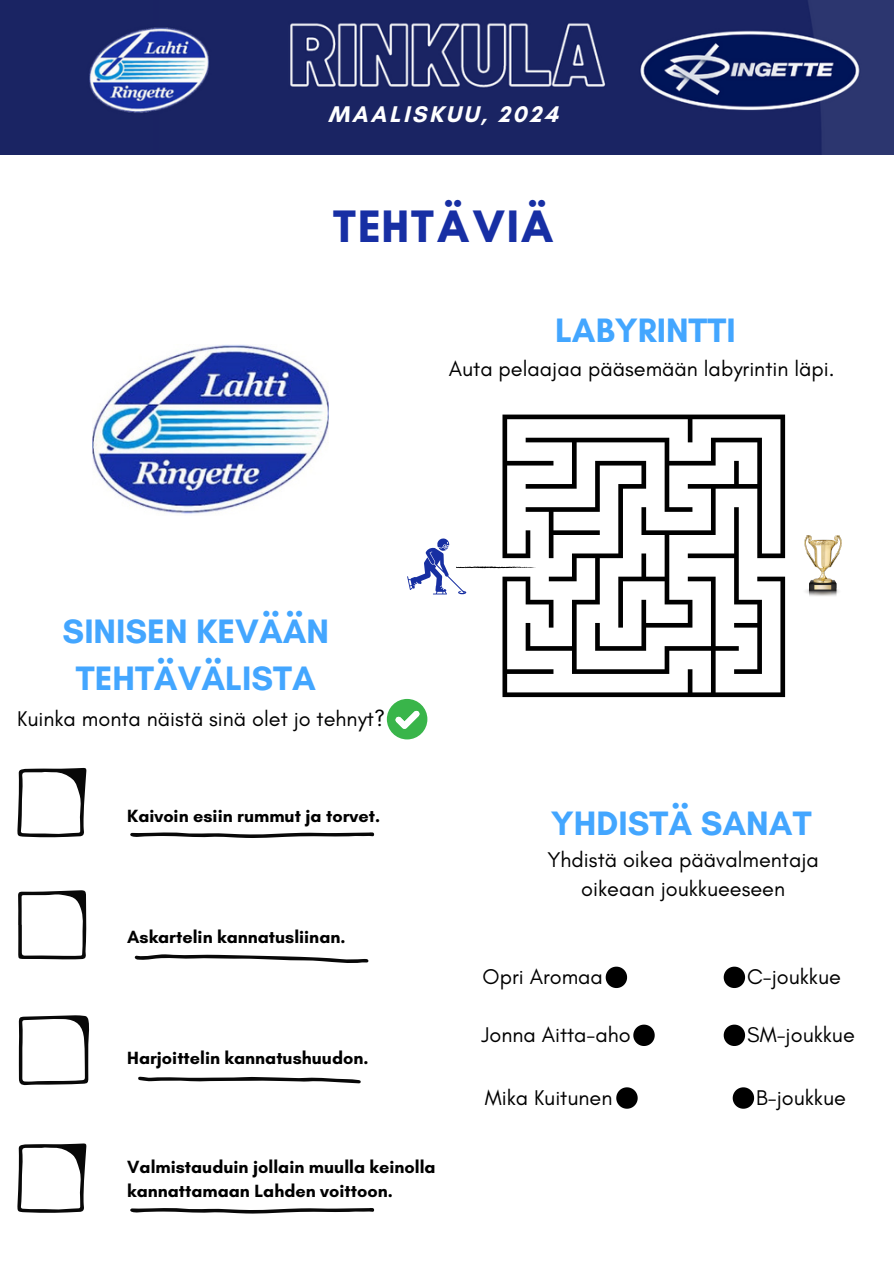
<style>
.page{position:relative;width:894px;height:1264px;background:#fff}
.page>*{position:absolute;margin:0;border:0;box-sizing:border-box;transform-origin:0 0}
.t1{font:38.25px "Hussar Bd";color:#172fa4}
.t2{font:700 34.5px/47.2px "Glacial Indifference";color:#43a6ff;text-align:center}
.t3{font:700 23.1px "Glacial Indifference";letter-spacing:.115em;color:#fff}
.t4{font:21.75px/29.2px "Glacial Indifference";color:#000;text-align:center}
.t5{font:700 18px/24.8px "Glacial Indifference";color:#000}
</style>
<div class="page">
<img style="left:0;top:0;width:893px;height:154px">
<img style="left:92px;top:345px;width:237px;height:169px">
<svg style="left:502px;top:414px;width:282px;height:47px"></svg>
<svg style="left:502px;top:461px;width:282px;height:236px"></svg>
<img style="left:804px;top:535px;width:37px;height:61px">
<svg style="left:407px;top:538px;width:129px;height:56px"></svg>
<svg style="left:17px;top:767px;width:69px;height:70px"></svg>
<svg style="left:19px;top:1015px;width:70px;height:70px"></svg>
<svg style="left:18px;top:890px;width:69px;height:69px"></svg>
<svg style="left:130px;top:832px;width:244px;height:6px"></svg>
<svg style="left:134px;top:954px;width:234px;height:9px"></svg>
<svg style="left:138px;top:1076px;width:223px;height:7px"></svg>
<svg style="left:17px;top:1143px;width:69px;height:69px"></svg>
<svg style="left:130px;top:1208px;width:244px;height:5px"></svg>
<svg style="left:387px;top:699px;width:40px;height:40px"></svg>
<svg style="left:605px;top:966px;width:22px;height:22px"></svg>
<svg style="left:633px;top:1024px;width:21px;height:22px"></svg>
<svg style="left:616px;top:1087px;width:21px;height:21px"></svg>
<svg style="left:723px;top:966px;width:21px;height:22px"></svg>
<svg style="left:723px;top:1024px;width:21px;height:22px"></svg>
<svg style="left:732px;top:1087px;width:21px;height:21px"></svg>
<p class="t3" style="left:328px;top:100px;width:231px">MAALISKUU, 2024</p>
<h1 class="t1" style="left:331px;top:208px;width:225px">TEHTÄVIÄ</h1>
<h2 class="t2" style="left:555px;top:306px;width:182px">LABYRINTTI</h2>
<p class="t4" style="left:448px;top:354px;width:387px">Auta pelaajaa pääsemään labyrintin läpi.</p>
<h2 class="t2" style="left:63px;top:607px;width:268px">SINISEN KEVÄÄN<br>TEHTÄVÄLISTA</h2>
<p class="t4" style="left:17px;top:703px;width:369px">Kuinka monta näistä sinä olet jo tehnyt?</p>
<p class="t5" style="left:127px;top:802px;width:254px">Kaivoin esiin rummut ja torvet.</p>
<p class="t5" style="left:127px;top:924px;width:220px">Askartelin kannatusliinan.</p>
<p class="t5" style="left:127px;top:1045px;width:243px">Harjoittelin kannatushuudon.</p>
<p class="t5" style="left:127px;top:1153px;width:310px">Valmistauduin jollain muulla keinolla kannattamaan Lahden voittoon.</p>
<h2 class="t2" style="left:550px;top:799px;width:262px">YHDISTÄ SANAT</h2>
<p class="t4" style="left:547px;top:844px;width:273px">Yhdistä oikea päävalmentaja oikeaan joukkueeseen</p>
<p class="t4" style="left:482px;top:961px;width:122px">Opri Aromaa</p>
<p class="t4" style="left:481px;top:1019px;width:151px">Jonna Aitta-aho</p>
<p class="t4" style="left:484px;top:1082px;width:129px">Mika Kuitunen</p>
<p class="t4" style="left:746px;top:961px;width:95px">C-joukkue</p>
<p class="t4" style="left:747px;top:1019px;width:109px">SM-joukkue</p>
<p class="t4" style="left:756px;top:1082px;width:91px">B-joukkue</p>
</div>
